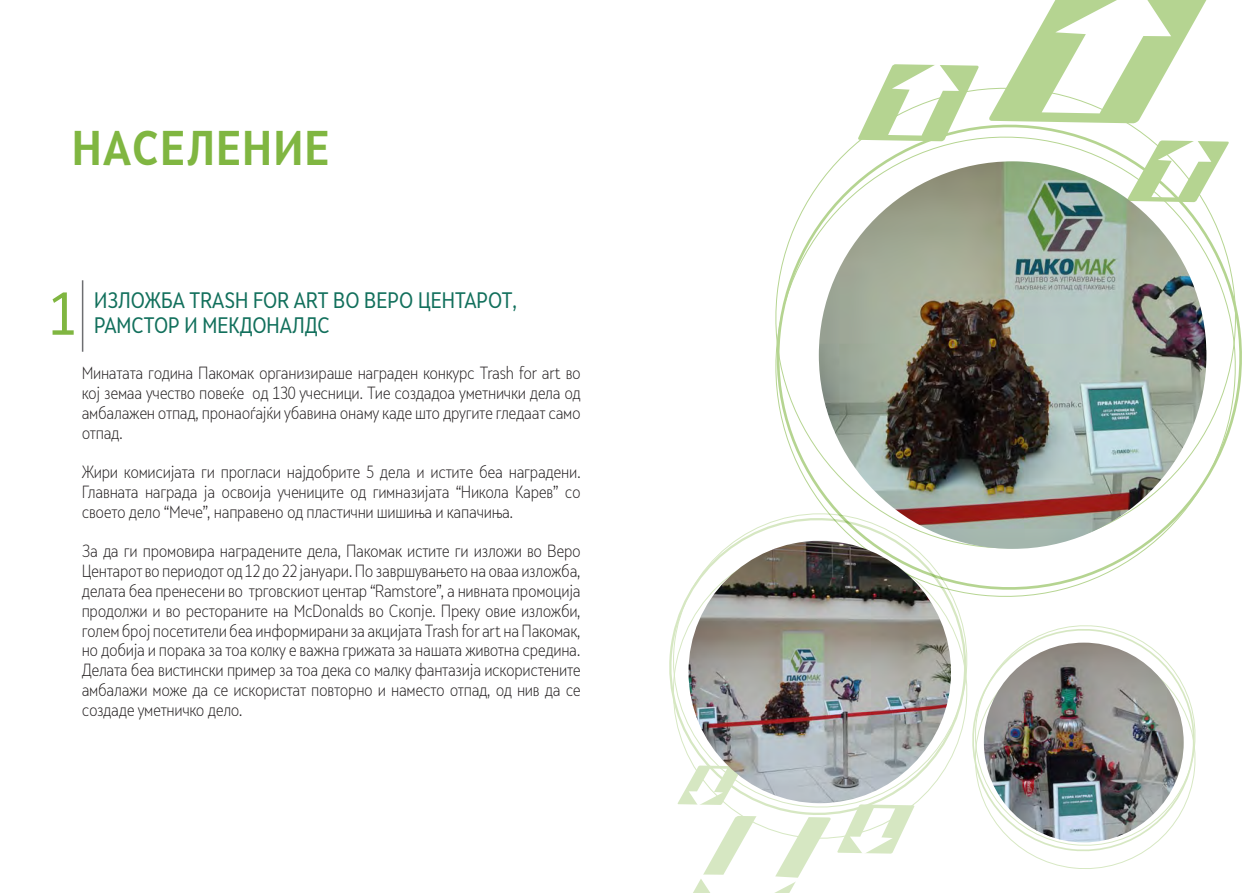
<style>
.page{position:relative;width:1259px;height:893px;background:#fff}
.page>*{position:absolute;margin:0;border:0;box-sizing:border-box;transform-origin:0 0}
.t1{font:56.55px "Skola Sans Cn";color:#80b641}
.t2{font:700 45.6px "Skola Sans Cn";letter-spacing:.05em;color:#80b641}
.t3{font:21px "Skola Sans Cn";color:#12705c}
.t4{font:300 16.5px/19.8px "Skola Sans Cn";letter-spacing:-.02em;color:#231f20;text-align:justify}
</style>
<div class="page">
<hr style="left:82px;top:280px;width:1px;height:72px;background:#6d6e71">
<svg style="left:887px;top:0;width:320px;height:76px"></svg>
<svg style="left:775px;top:76px;width:467px;height:484px"></svg>
<svg style="left:693px;top:846px;width:203px;height:47px"></svg>
<svg style="left:741px;top:506px;width:203px;height:31px"></svg>
<svg style="left:669px;top:537px;width:305px;height:309px"></svg>
<svg style="left:969px;top:620px;width:176px;height:23px"></svg>
<svg style="left:969px;top:643px;width:227px;height:226px"></svg>
<img style="left:688px;top:541px;width:263px;height:262px;border-radius:131px">
<img style="left:984px;top:643px;width:199px;height:199px;border-radius:100px">
<img style="left:819px;top:161px;width:387px;height:388px;border-radius:194px">
<h2 class="t2" style="left:72px;top:120px;width:258px">НАСЕЛЕНИЕ</h2>
<h1 class="t1" style="left:49px;top:280px;width:30px">1</h1>
<p class="t3" style="left:94px;top:288px;width:425px">ИЗЛОЖБА TRASH FOR ART ВО ВЕРО ЦЕНТАРОТ,</p>
<p class="t3" style="left:94px;top:313px;width:237px">РАМСТОР И МЕКДОНАЛДС</p>
<p class="t4" style="left:82px;top:363px;width:500px">Минатата година Пакомак организираше награден конкурс Trash for art во кој земаа учество повеќе од 130 учесници. Тие создадоа уметнички дела од амбалажен отпад, пронаоѓајќи убавина онаму каде што другите гледаат само отпад.</p>
<p class="t4" style="left:82px;top:462px;width:500px">Жири комисијата ги прогласи најдобрите 5 дела и истите беа наградени.<br>Главната награда ја освоија учениците од гимназијата “Никола Карев” со своето дело “Мече”, направено од пластични шишиња и капачиња.</p>
<p class="t4" style="left:82px;top:541px;width:500px">За да ги промовира наградените дела, Пакомак истите ги изложи во Веро Центарот во периодот од 12 до 22 јануари. По завршувањето на оваа изложба, делата беа пренесени во трговскиот центар “Ramstore”, а нивната промоција продолжи и во рестораните на McDonalds во Скопје. Преку овие изложби, голем број посетители беа информирани за акцијата Trash for art на Пакомак, но добија и порака за тоа колку е важна грижата за нашата животна средина.<br>Делата беа вистински пример за тоа дека со малку фантазија искористените амбалажи може да се искористат повторно и наместо отпад, од нив да се создаде уметничко дело.</p>
</div>
